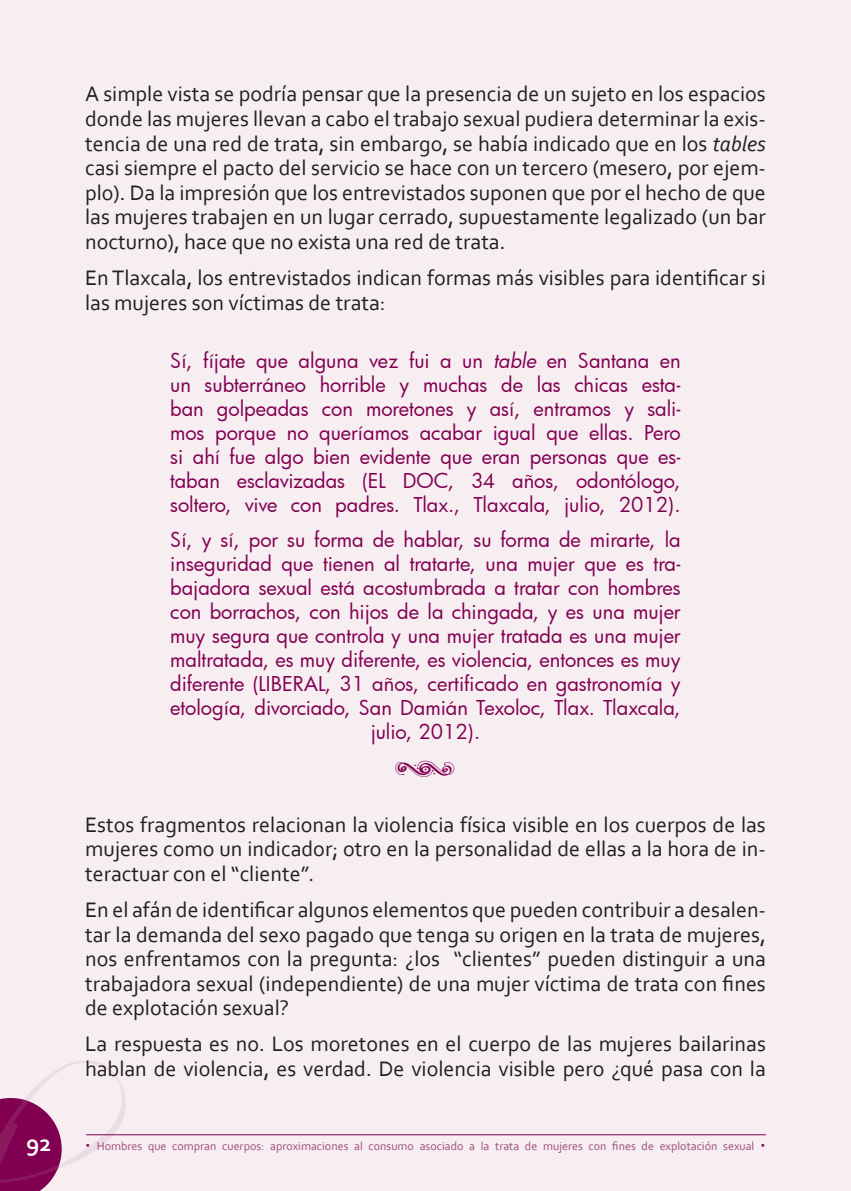
<style>
.page{position:relative;width:851px;height:1191px;background:#fff}
.page>*{position:absolute;margin:0;border:0;box-sizing:border-box;transform-origin:0 0}
.t1{font:700 24px "Corbel";color:#fff}
.t2{font:22px/24.6px "Corbel";color:#231f20;text-align:justify}
.t3{font:20px/24px "Futura";color:#820052;text-align:justify}
.t4{font:12px "Corbel";color:#a14c7b}
.s1{font-style:italic}
.s2{font-weight:700;font-size:20px;color:#820052}
</style>
<div class="page">
<div style="left:0;top:0;width:850px;height:1191px;background:#f7eef2"></div>
<svg style="left:0;top:1061px;width:126px;height:130px"></svg>
<hr style="left:86px;top:1134px;width:679px;height:1px;background:#820052">
<p class="t2" style="left:85px;top:81px;width:682px">A simple vista se podría pensar que la presencia de un sujeto en los espacios donde las mujeres llevan a cabo el trabajo sexual pudiera determinar la exis&shy;tencia de una red de trata, sin embargo, se había indicado que en los <span class="s1">tables </span>casi siempre el pacto del servicio se hace con un tercero (mesero, por ejem&shy;plo). Da la impresión que los entrevistados suponen que por el hecho de que las mujeres trabajen en un lugar cerrado, supuestamente legalizado (un bar nocturno), hace que no exista una red de trata.</p>
<p class="t2" style="left:85px;top:265px;width:682px">En Tlaxcala, los entrevistados indican formas más visibles para identificar si las mujeres son víctimas de trata:</p>
<p class="t3" style="left:170px;top:348px;width:512px">Sí, fíjate que alguna vez fui a un <span class="s1">table</span> en Santana en un subterráneo horrible y muchas de las chicas esta&shy;ban golpeadas con moretones y así, entramos y sali&shy;mos porque no queríamos acabar igual que ellas. Pero si ahí fue algo bien evidente que eran personas que es&shy;taban esclavizadas (EL DOC, 34 años, odontólogo, soltero, vive con padres. Tlax., Tlaxcala, julio, 2012).</p>
<p class="t3" style="left:170px;top:527px;width:512px;text-align:center">Sí, y sí, por su forma de hablar, su forma de mirarte, la inseguridad que tienen al tratarte, una mujer que es tra&shy;bajadora sexual está acostumbrada a tratar con hombres con borrachos, con hijos de la chingada, y es una mujer muy segura que controla y una mujer tratada es una mujer maltratada, es muy diferente, es violencia, entonces es muy diferente (LIBERAL, 31 años, certificado en gastronomía y etología, divorciado, San Damián Texoloc, Tlax. Tlaxcala, julio, 2012).</p>
<p class="t2" style="left:85px;top:811px;width:682px">Estos fragmentos relacionan la violencia física visible en los cuerpos de las mujeres como un indicador; otro en la personalidad de ellas a la hora de in&shy;teractuar con el “cliente”.</p>
<p class="t2" style="left:85px;top:897px;width:682px">En el afán de identificar algunos elementos que pueden contribuir a desalen&shy;tar la demanda del sexo pagado que tenga su origen en la trata de mujeres, nos enfrentamos con la pregunta: ¿los “clientes” pueden distinguir a una trabajadora sexual (independiente) de una mujer víctima de trata con fines de explotación sexual?</p>
<p class="t2" style="left:85px;top:1031px;width:682px">La respuesta es no. Los moretones en el cuerpo de las mujeres bailarinas hablan de violencia, es verdad. De violencia visible pero ¿qué pasa con la</p>
<p class="t1" style="left:26px;top:1128px;width:27px">92</p>
<p class="t4" style="left:85px;top:1138px;width:682px"><span class="s2">·</span> Hombres que compran cuerpos: aproximaciones al consumo asociado a la trata de mujeres con fines de explotación sexual <span class="s2">·</span></p>
</div>
